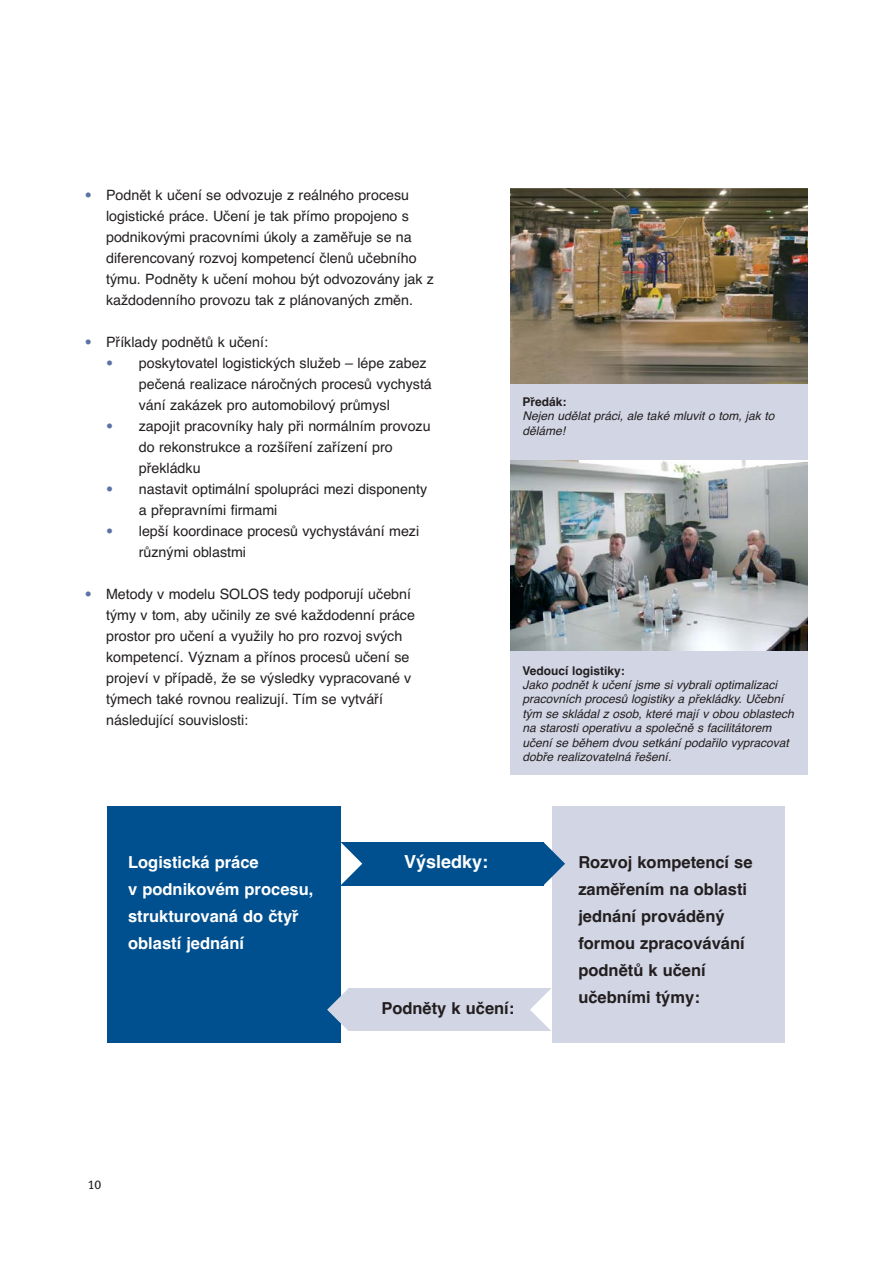
<style>
.page{position:relative;width:893px;height:1263px;background:#fff}
.page>*{position:absolute;margin:0;border:0;box-sizing:border-box;transform-origin:0 0}
.t1{font:700 18px "Helvetica CE";color:#fff}
.t2{font:700 16.5px/27px "Helvetica CE";color:#231f20}
.t3{font:700 16.5px/27px "Helvetica CE";color:#fff}
.t4{font:14.25px/21px "Helvetica CE";color:#231f20}
.t5{font:12.75px "Meta Plus Book Caps";color:#231f20}
.t6{font:italic 12px/14.4px "Helvetica CE";color:#231f20}
.t7{font:700 12px "Helvetica CE";color:#231f20}
.s1{font-family:"Meta Plus";color:#5a73a6}
</style>
<div class="page">
<div style="left:348px;top:988px;width:203px;height:43px;background:#d2d5e4"></div>
<svg style="left:530px;top:988px;width:23px;height:43px"></svg>
<div style="left:342px;top:842px;width:202px;height:43px;background:#00508f"></div>
<svg style="left:341px;top:842px;width:21px;height:43px"></svg>
<div style="left:108px;top:807px;width:233px;height:236px;background:#00508f"></div>
<div style="left:553px;top:807px;width:232px;height:236px;background:#d2d5e4"></div>
<div style="left:510px;top:356px;width:297px;height:419px;background:#d2d5e4"></div>
<img style="left:510px;top:188px;width:298px;height:195px">
<img style="left:510px;top:460px;width:298px;height:190px">
<svg style="left:544px;top:842px;width:21px;height:43px"></svg>
<svg style="left:327px;top:989px;width:21px;height:41px"></svg>
<p class="t4" style="left:106px;top:186px;width:329px;text-indent:-21px"><span class="s1">•</span> Podnět k učení se odvozuje z reálného procesu logistické práce. Učení je tak přímo propojeno s podnikovými pracovními úkoly a zaměřuje se na diferencovaný rozvoj kompetencí členů učebního týmu. Podněty k učení mohou být odvozovány jak z každodenního provozu tak z plánovaných změn.</p>
<p class="t4" style="left:85px;top:333px;width:185px"><span class="s1">•</span> Příklady podnětů k učení:</p>
<p class="t4" style="left:139px;top:354px;width:295px;text-indent:-33px"><span class="s1">•</span> poskytovatel logistických služeb – lépe zabez pečená realizace náročných procesů vychystá vání zakázek pro automobilový průmysl</p>
<p class="t4" style="left:139px;top:417px;width:293px;text-indent:-33px"><span class="s1">•</span> zapojit pracovníky haly při normálním provozu do rekonstrukce a rozšíření zařízení pro překládku</p>
<p class="t4" style="left:139px;top:480px;width:290px;text-indent:-33px"><span class="s1">•</span> nastavit optimální spolupráci mezi disponenty a přepravními firmami</p>
<p class="t4" style="left:139px;top:522px;width:282px;text-indent:-33px"><span class="s1">•</span> lepší koordinace procesů vychystávání mezi různými oblastmi</p>
<p class="t4" style="left:106px;top:585px;width:310px;text-indent:-21px"><span class="s1">•</span> Metody v modelu SOLOS tedy podporují učební týmy v tom, aby učinily ze své každodenní práce prostor pro učení a využily ho pro rozvoj svých kompetencí. Význam a přínos procesů učení se projeví v případě, že se výsledky vypracované v týmech také rovnou realizují. Tím se vytváří následující souvislosti:</p>
<p class="t7" style="left:523px;top:397px;width:46px">Předák:</p>
<p class="t6" style="left:523px;top:410px;width:256px">Nejen udělat práci, ale také mluvit o tom, jak to děláme!</p>
<p class="t7" style="left:523px;top:666px;width:104px">Vedoucí logistiky:</p>
<p class="t6" style="left:523px;top:679px;width:275px">Jako podnět k učení jsme si vybrali optimalizaci pracovních procesů logistiky a překládky. Učební tým se skládal z osob, které maj í v obou oblastech na starosti operativu a společně s facilitátorem učení se během dvou setkání podařilo vypracovat dobře realizovatelná řešení.</p>
<p class="t1" style="left:404px;top:855px;width:86px">Výsledky:</p>
<p class="t3" style="left:128px;top:850px;width:187px">Logistická práce<br>v podnikovém procesu, strukturovaná do čtyř oblastí jednání</p>
<p class="t2" style="left:578px;top:850px;width:176px">Rozvoj kompetencí se zaměřením na oblasti jednání prováděný formou zpracovávání podnětů k učení učebními týmy:</p>
<p class="t2" style="left:381px;top:997px;width:134px">Podněty k učení:</p>
<p class="t5" style="left:88px;top:1177px;width:15px">10</p>
</div>
